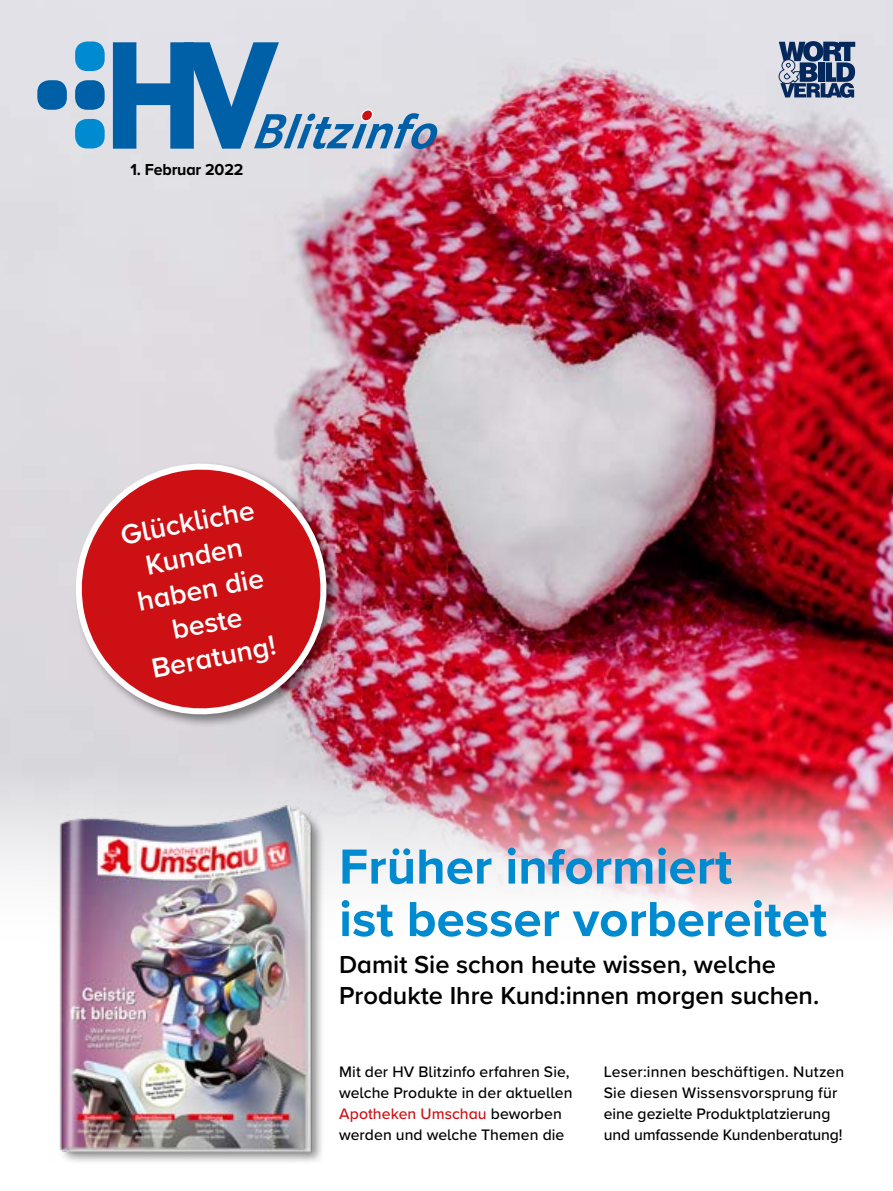
<style>
.page{position:relative;width:893px;height:1191px;background:#fff}
.page>*{position:absolute;margin:0;border:0;box-sizing:border-box;transform-origin:0 0}
.t1{font:700 141px "Futura LT";color:#0060a7;scale:.85 1}
.t2{font:italic 700 51.15px "Corporate S";color:#0060a7}
.t3{font:700 51px/52.5px "Proxima Nova A";color:#008acf}
.t4{font:600 28.5px/34.2px "Proxima Nova A";color:#fff;text-align:center}
.t5{font:600 25.5px/30.6px "Proxima Nova A";color:#000}
.t6{font:700 16.5px "Proxima Nova A";letter-spacing:-.01em;color:#000}
.t7{font:500 15.75px/21px "Proxima Nova A";letter-spacing:.005em;color:#000}
.s1{color:#cd1013}
</style>
<div class="page">
<img style="left:0;top:0;width:893px;height:770px">
<img style="left:0;top:770px;width:893px;height:150px">
<svg style="left:779px;top:41px;width:76px;height:57px;background:#556b8e"></svg>
<div style="left:74px;top:461px;width:266px;height:267px;background:#000;opacity:.45"></div>
<svg style="left:68px;top:456px;width:266px;height:266px;background:#ce4f55"></svg>
<div style="left:75px;top:42px;width:30px;height:29px;background:#008acf;border-radius:12px"></div>
<div style="left:75px;top:80px;width:30px;height:30px;background:#0060a7;border-radius:12px"></div>
<div style="left:75px;top:119px;width:30px;height:29px;background:#008acf;border-radius:12px"></div>
<div style="left:37px;top:80px;width:30px;height:30px;background:#0060a7;border-radius:12px"></div>
<svg style="left:361px;top:110px;width:12px;height:11px"></svg>
<div style="left:361px;top:109px;width:13px;height:12px;border:1px solid #fff;border-radius:5px"></div>
<img style="left:49px;top:798px;width:273px;height:363px">
<h1 class="t1" style="left:105px;top:2px;width:204px">HV</h1>
<h2 class="t2" style="left:250px;top:96px;width:210px">Blitzinfo</h2>
<p class="t6" style="left:131px;top:157px;width:114px">1. Februar 2022</p>
<h3 class="t4" style="left:117px;top:518px;width:137px;rotate:-11deg">Glückliche<br>Kunden haben die beste<br>Beratung!</h3>
<h3 class="t3" style="left:339px;top:839px;width:489px">Früher informiert<br>ist besser vorbereitet</h3>
<h3 class="t5" style="left:339px;top:948px;width:482px">Damit Sie schon heute wissen, welche<br>Produkte Ihre Kund:innen morgen suchen.</h3>
<p class="t7" style="left:339px;top:1060px;width:235px">Mit der HV Blitzinfo erfahren Sie, welche Produkte in der aktuellen<br><span class="s1">Apotheken Umschau</span> beworben werden und welche Themen die</p>
<p class="t7" style="left:604px;top:1060px;width:242px">Leser:innen beschäftigen. Nutzen Sie diesen Wissensvorsprung für eine gezielte Produktplatzierung und umfassende Kundenberatung!</p>
</div>
